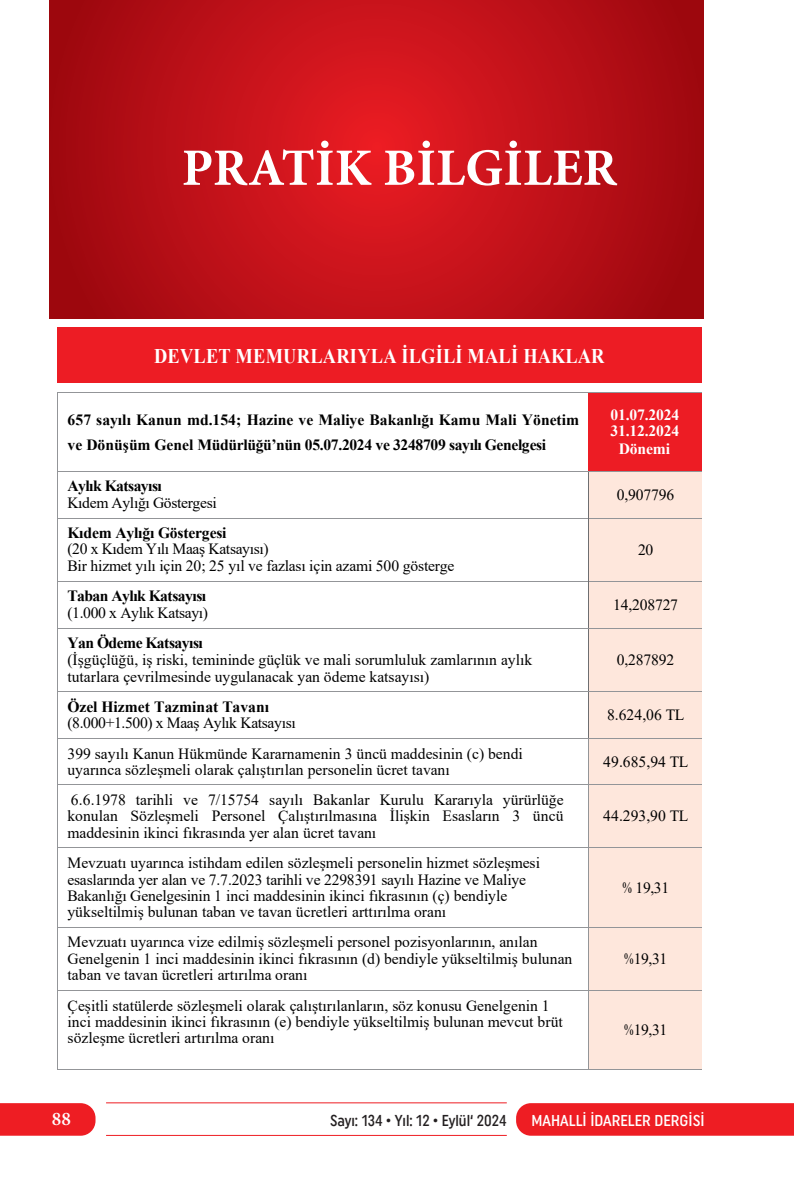
<style>
.page{position:relative;width:794px;height:1191px;background:#fff}
.page>*{position:absolute;margin:0;border:0;box-sizing:border-box;transform-origin:0 0}
.t1{font:700 52.5px "Minion Pro";color:#fff}
.t2{font:700 51.98px "Times New Roman";color:#fff;scale:.9 1}
.t3{font:700 20.82px "Times New Roman";letter-spacing:.01em;color:#fff;scale:.88 1}
.t4{font:600 19.25px "Minion Pro";color:#fff}
.t5{font:15.75px "Uniform Condensed 2";color:#231f20;scale:.95 1}
.t6{font:500 15.75px "Uniform Condensed";color:#fff}
.t7{font:15.58px/16.4px "Times New Roman";color:#000}
.t8{font:700 15.58px/24.3px "Times New Roman";letter-spacing:-.015em;color:#000}
.t9{font:700 15.58px "Times New Roman";letter-spacing:-.035em;color:#000}
.t10{font:15.58px "Times New Roman";letter-spacing:-.025em;color:#000}
.t11{font:15.58px "Times New Roman";letter-spacing:-.02em;color:#000}
.t12{font:700 15.58px/16.8px "Times New Roman";letter-spacing:-.005em;color:#fff;text-align:center}
.t13{font:15.58px "Times New Roman";color:#000;scale:.73 1}
</style>
<div class="page">
<div style="left:516px;top:1103px;width:278px;height:32px;background:#ee1d23"></div>
<div style="left:0;top:1103px;width:95px;height:32px;background:#ee1d23"></div>
<hr style="left:106px;top:1102px;width:401px;height:1px;background:#ee1d23">
<hr style="left:106px;top:1135px;width:401px;height:1px;background:#ee1d23">
<svg style="left:50px;top:0;width:653px;height:318px;background:#bd1017"></svg>
<div style="left:57px;top:327px;width:644px;height:56px;background:#ed1c24"></div>
<div style="left:588px;top:393px;width:114px;height:78px;background:#ed1c24"></div>
<hr style="left:58px;top:392px;width:530px;height:1px;background:#939598">
<hr style="left:589px;top:392px;width:113px;height:1px;background:#939598">
<hr style="left:57px;top:393px;width:1px;height:78px;background:#939598">
<div style="left:589px;top:472px;width:113px;height:46px;background:#fee7dc"></div>
<hr style="left:58px;top:471px;width:530px;height:1px;background:#939598">
<hr style="left:590px;top:471px;width:112px;height:1px;background:#939598">
<hr style="left:57px;top:472px;width:1px;height:46px;background:#939598">
<hr style="left:588px;top:472px;width:1px;height:46px;background:#6d6e71">
<div style="left:589px;top:519px;width:113px;height:62px;background:#fee7dc"></div>
<hr style="left:58px;top:518px;width:530px;height:1px;background:#939598">
<hr style="left:589px;top:518px;width:113px;height:1px;background:#939598">
<hr style="left:57px;top:519px;width:1px;height:62px;background:#939598">
<hr style="left:588px;top:519px;width:1px;height:62px;background:#6d6e71">
<div style="left:589px;top:581px;width:113px;height:47px;background:#fee7dc"></div>
<hr style="left:58px;top:581px;width:530px;height:1px;background:#939598">
<hr style="left:589px;top:581px;width:113px;height:1px;background:#939598">
<hr style="left:57px;top:581px;width:1px;height:47px;background:#939598">
<hr style="left:588px;top:581px;width:1px;height:47px;background:#6d6e71">
<div style="left:589px;top:629px;width:113px;height:62px;background:#fee7dc"></div>
<hr style="left:58px;top:628px;width:530px;height:1px;background:#939598">
<hr style="left:589px;top:628px;width:113px;height:1px;background:#939598">
<hr style="left:57px;top:629px;width:1px;height:62px;background:#939598">
<hr style="left:588px;top:629px;width:1px;height:62px;background:#6d6e71">
<div style="left:589px;top:692px;width:113px;height:46px;background:#fee7dc"></div>
<hr style="left:58px;top:691px;width:530px;height:1px;background:#939598">
<hr style="left:589px;top:691px;width:113px;height:1px;background:#939598">
<hr style="left:57px;top:692px;width:1px;height:46px;background:#939598">
<hr style="left:588px;top:692px;width:1px;height:46px;background:#6d6e71">
<div style="left:589px;top:738px;width:113px;height:46px;background:#fee7dc"></div>
<hr style="left:58px;top:738px;width:530px;height:1px;background:#939598">
<hr style="left:589px;top:738px;width:113px;height:1px;background:#939598">
<hr style="left:57px;top:738px;width:1px;height:46px;background:#939598">
<hr style="left:588px;top:738px;width:1px;height:46px;background:#939598">
<div style="left:589px;top:785px;width:113px;height:62px;background:#fee7dc"></div>
<hr style="left:58px;top:784px;width:530px;height:1px;background:#939598">
<hr style="left:589px;top:784px;width:113px;height:1px;background:#939598">
<hr style="left:57px;top:785px;width:1px;height:62px;background:#939598">
<hr style="left:588px;top:785px;width:1px;height:62px;background:#939598">
<div style="left:589px;top:848px;width:113px;height:78px;background:#fee7dc"></div>
<hr style="left:58px;top:847px;width:530px;height:1px;background:#939598">
<hr style="left:589px;top:847px;width:113px;height:1px;background:#939598">
<hr style="left:57px;top:848px;width:1px;height:78px;background:#939598">
<hr style="left:588px;top:848px;width:1px;height:78px;background:#939598">
<div style="left:589px;top:927px;width:113px;height:63px;background:#fee7dc"></div>
<hr style="left:58px;top:926px;width:530px;height:1px;background:#939598">
<hr style="left:589px;top:926px;width:113px;height:1px;background:#939598">
<hr style="left:57px;top:927px;width:1px;height:63px;background:#939598">
<hr style="left:588px;top:927px;width:1px;height:63px;background:#939598">
<div style="left:589px;top:990px;width:113px;height:79px;background:#fee7dc"></div>
<hr style="left:58px;top:990px;width:530px;height:1px;background:#939598">
<hr style="left:589px;top:990px;width:113px;height:1px;background:#939598">
<hr style="left:57px;top:990px;width:1px;height:79px;background:#939598">
<hr style="left:58px;top:1069px;width:530px;height:1px;background:#939598">
<hr style="left:588px;top:990px;width:1px;height:79px;background:#939598">
<hr style="left:589px;top:1069px;width:113px;height:1px;background:#939598">
<h2 class="t2" style="left:161px;top:125px;width:487px">PRATİK BİLGİLER</h2>
<h1 class="t1" style="left:182px;top:131px;width:437px">PRATİK BİLGİLER</h1>
<h3 class="t3" style="left:154px;top:341px;width:513px">DEVLET MEMURLARIYLA İLGİLİ MALİ HAKLAR</h3>
<p class="t8" style="left:68px;top:407px;width:513px">657 sayılı Kanun md.154; Hazine ve Maliye Bakanlığı Kamu Mali Yönetim ve Dönüşüm Genel Müdürlüğü’nün 05.07.2024 ve 3248709 sayılı Genelgesi</p>
<p class="t12" style="left:610px;top:406px;width:70px">01.07.2024<br>31.12.2024<br>Dönemi</p>
<p class="t9" style="left:67px;top:474px;width:96px">Aylık Katsayısı</p>
<p class="t10" style="left:67px;top:492px;width:151px">Kıdem Aylığı Göstergesi</p>
<p class="t7" style="left:617px;top:486px;width:59px">0,907796</p>
<p class="t8" style="left:67px;top:520px;width:161px">Kıdem Aylığı Göstergesi</p>
<p class="t7" style="left:67px;top:540px;width:388px;line-height:17.2px">(20 x Kıdem Yılı Maaş Katsayısı)<br>Bir hizmet yılı için 20; 25 yıl ve fazlası için azami 500 gösterge</p>
<p class="t7" style="left:638px;top:541px;width:17px">20</p>
<p class="t9" style="left:67px;top:585px;width:140px">Taban Aylık Katsayısı</p>
<p class="t10" style="left:67px;top:601px;width:142px">(1.000 x Aylık Katsayı)</p>
<p class="t7" style="left:613px;top:596px;width:67px">14,208727</p>
<p class="t9" style="left:67px;top:631px;width:137px">Yan Ödeme Katsayısı</p>
<p class="t7" style="left:67px;top:651px;width:466px">(İşgüçlüğü, iş riski, temininde güçlük ve mali sorumluluk zamlarının aylık tutarlara çevrilmesinde uygulanacak yan ödeme katsayısı)</p>
<p class="t7" style="left:617px;top:651px;width:59px">0,287892</p>
<p class="t8" style="left:67px;top:694px;width:203px">Özel Hizmet Tazminat Tavanı</p>
<p class="t11" style="left:67px;top:712px;width:230px">(8.000+1.500) x Maaş Aylık Katsayısı</p>
<p class="t7" style="left:607px;top:706px;width:79px">8.624,06 TL</p>
<p class="t7" style="left:67px;top:744px;width:457px">399 sayılı Kanun Hükmünde Kararnamenin 3 üncü maddesinin (c) bendi uyarınca sözleşmeli olarak çalıştırılan personelin ücret tavanı</p>
<p class="t7" style="left:603px;top:753px;width:87px">49.685,94 TL</p>
<p class="t7" style="left:67px;top:791px;width:498px;text-align:justify">6.6.1978 tarihli ve 7/15754 sayılı Bakanlar Kurulu Kararıyla yürürlüğe konulan Sözleşmeli Personel Çalıştırılmasına İlişkin Esasların 3 üncü maddesinin ikinci fıkrasında yer alan ücret tavanı</p>
<p class="t7" style="left:603px;top:807px;width:87px">44.293,90 TL</p>
<p class="t7" style="left:67px;top:854px;width:474px">Mevzuatı uyarınca istihdam edilen sözleşmeli personelin hizmet sözleşmesi esaslarında yer alan ve 7.7.2023 tarihli ve 2298391 sayılı Hazine ve Maliye Bakanlığı Genelgesinin 1 inci maddesinin ikinci fıkrasının (ç) bendiyle yükseltilmiş bulunan taban ve tavan ücretleri arttırılma oranı</p>
<p class="t7" style="left:68px;top:933px;width:506px">Mevzuatı uyarınca vize edilmiş sözleşmeli personel pozisyonlarının, anılan<br>Genelgenin 1 inci maddesinin ikinci fıkrasının (d) bendiyle yükseltilmiş bulunan taban ve tavan ücretleri artırılma oranı</p>
<p class="t7" style="left:68px;top:996px;width:496px">Çeşitli statülerde sözleşmeli olarak çalıştırılanların, söz konusu Genelgenin 1 inci maddesinin ikinci fıkrasının (e) bendiyle yükseltilmiş bulunan mevcut brüt sözleşme ücretleri artırılma oranı</p>
<p class="t13" style="left:622px;top:876px;width:66px">% 19,31</p>
<p class="t13" style="left:624px;top:948px;width:61px">%19,31</p>
<p class="t13" style="left:624px;top:1019px;width:61px">%19,31</p>
<p class="t4" style="left:52px;top:1105px;width:20px">88</p>
<p class="t5" style="left:330px;top:1111px;width:187px">Sayı: 134 • Yıl: 12 • Eylül‘ 2024</p>
<p class="t6" style="left:531px;top:1111px;width:175px">MAHALLİ İDARELER DERGİSİ</p>
</div>
